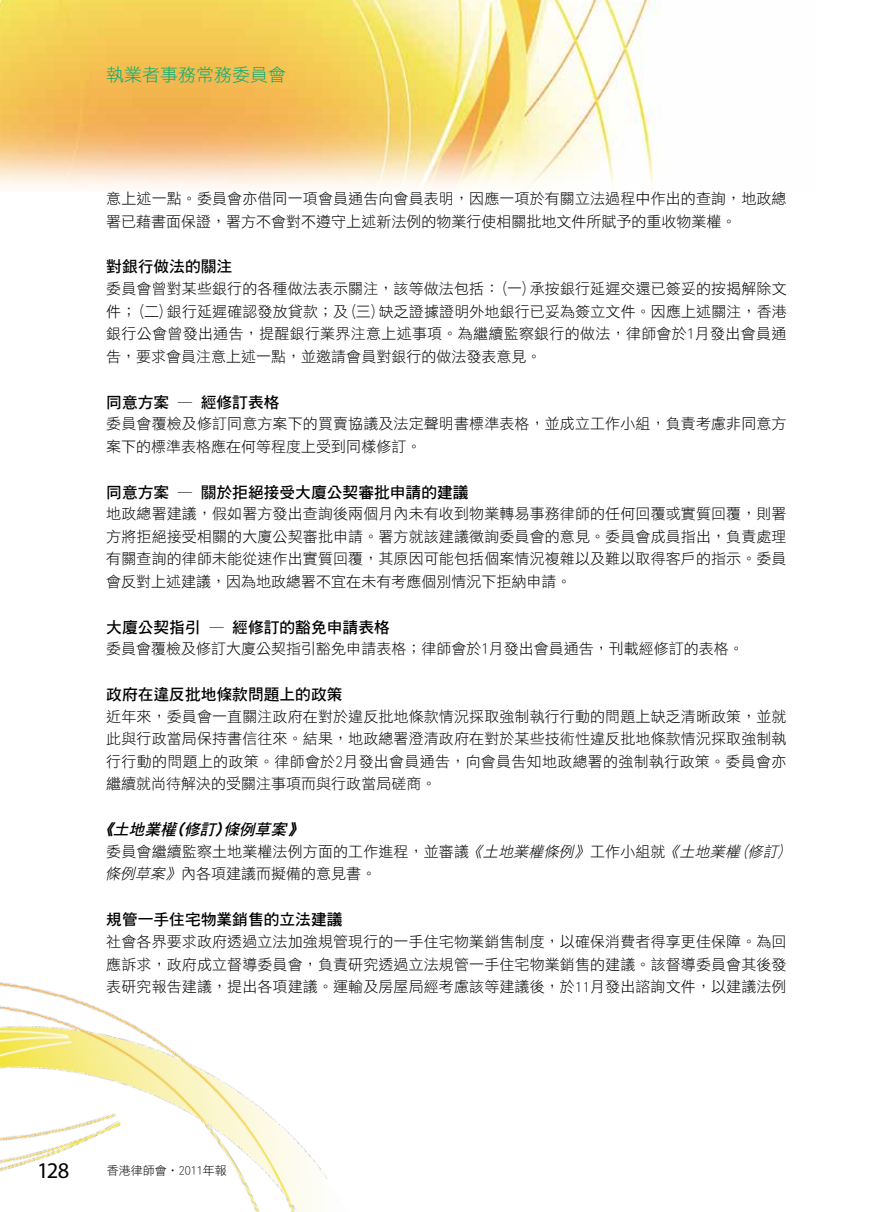
<style>
.page{position:relative;width:893px;height:1212px;background:#fff}
.page>*{position:absolute;margin:0;border:0;box-sizing:border-box;transform-origin:0 0}
.t1{font:22.5px "Myriad Pro";color:#000}
.t2{font:18px "DF Hei Lt HK BF";color:#00ad75}
.t3{font:15.75px "DF Hei Bd HK BF";color:#000}
.t4{font:italic 15.75px "DF Hei Bd HK BF";color:#000}
.t5{font:15px/22.5px "DF Hei Lt HK BF";letter-spacing:.01em;color:#000;text-align:justify}
.t6{font:12px "DF Hei Lt HK BF";color:#000}
.s1{font-style:italic}
.s2{font-family:"Myriad Pro";font-weight:300}
</style>
<div class="page">
<img style="left:0;top:982px;width:327px;height:230px">
<img style="left:0;top:0;width:659px;height:189px">
<p class="t2" style="left:106px;top:66px;width:181px">執業者事務常務委員會</p>
<p class="t5" style="left:106px;top:188px;width:682px">意上述一點。委員會亦借同一項會員通告向會員表明，因應一項於有關立法過程中作出的查詢，地政總署已藉書面保證，署方不會對不遵守上述新法例的物業行使相關批地文件所賦予的重收物業權。</p>
<p class="t3" style="left:106px;top:259px;width:127px">對銀行做法的關注</p>
<p class="t5" style="left:106px;top:278px;width:682px">委員會曾對某些銀行的各種做法表示關注，該等做法包括：(一)承按銀行延遲交還已簽妥的按揭解除文件；(二)銀行延遲確認發放貸款；及(三)缺乏證據證明外地銀行已妥為簽立文件。因應上述關注，香港銀行公會曾發出通告，提醒銀行業界注意上述事項。為繼續監察銀行的做法，律師會於1月發出會員通告，要求會員注意上述一點，並邀請會員對銀行的做法發表意見。</p>
<p class="t3" style="left:106px;top:394px;width:175px">同意方案 — 經修訂表格</p>
<p class="t5" style="left:106px;top:413px;width:682px">委員會覆檢及修訂同意方案下的買賣協議及法定聲明書標準表格，並成立工作小組，負責考慮非同意方案下的標準表格應在何等程度上受到同樣修訂。</p>
<p class="t3" style="left:106px;top:484px;width:364px">同意方案 — 關於拒絕接受大廈公契審批申請的建議</p>
<p class="t5" style="left:106px;top:503px;width:682px">地政總署建議，假如署方發出查詢後兩個月內未有收到物業轉易事務律師的任何回覆或實質回覆，則署方將拒絕接受相關的大廈公契審批申請。署方就該建議徵詢委員會的意見。委員會成員指出，負責處理有關查詢的律師未能從速作出實質回覆，其原因可能包括個案情況複雜以及難以取得客戶的指示。委員會反對上述建議，因為地政總署不宜在未有考應個別情況下拒納申請。</p>
<p class="t3" style="left:106px;top:619px;width:285px">大廈公契指引 — 經修訂的豁免申請表格</p>
<p class="t5" style="left:106px;top:638px;width:639px">委員會覆檢及修訂大廈公契指引豁免申請表格；律師會於1月發出會員通告，刊載經修訂的表格。</p>
<p class="t3" style="left:106px;top:686px;width:238px">政府在違反批地條款問題上的政策</p>
<p class="t5" style="left:106px;top:705px;width:682px">近年來，委員會一直關注政府在對於違反批地條款情況採取強制執行行動的問題上缺乏清晰政策，並就此與行政當局保持書信往來。結果，地政總署澄清政府在對於某些技術性違反批地條款情況採取強制執行行動的問題上的政策。律師會於2月發出會員通告，向會員告知地政總署的強制執行政策。委員會亦繼續就尚待解決的受關注事項而與行政當局磋商。</p>
<p class="t4" style="left:100px;top:821px;width:208px">《土地業權(修訂)條例草案》</p>
<p class="t5" style="left:105px;top:840px;width:685px">委員會繼續監察土地業權法例方面的工作進程，並審議<span class="s1">《土地業權條例》</span>工作小組就<span class="s1">《土地業權(修訂)條例草案》</span>內各項建議而擬備的意見書。</p>
<p class="t3" style="left:106px;top:911px;width:238px">規管一手住宅物業銷售的立法建議</p>
<p class="t5" style="left:106px;top:930px;width:682px">社會各界要求政府透過立法加強規管現行的一手住宅物業銷售制度，以確保消費者得享更佳保障。為回應訴求，政府成立督導委員會，負責研究透過立法規管一手住宅物業銷售的建議。該督導委員會其後發表研究報告建議，提出各項建議。運輸及房屋局經考慮該等建議後，於<span class="s2">11</span>月發出諮詢文件，以建議法例</p>
<h1 class="t1" style="left:37px;top:1156px;width:34px">128</h1>
<p class="t6" style="left:107px;top:1164px;width:121px">香港律師會•2011年報</p>
</div>
